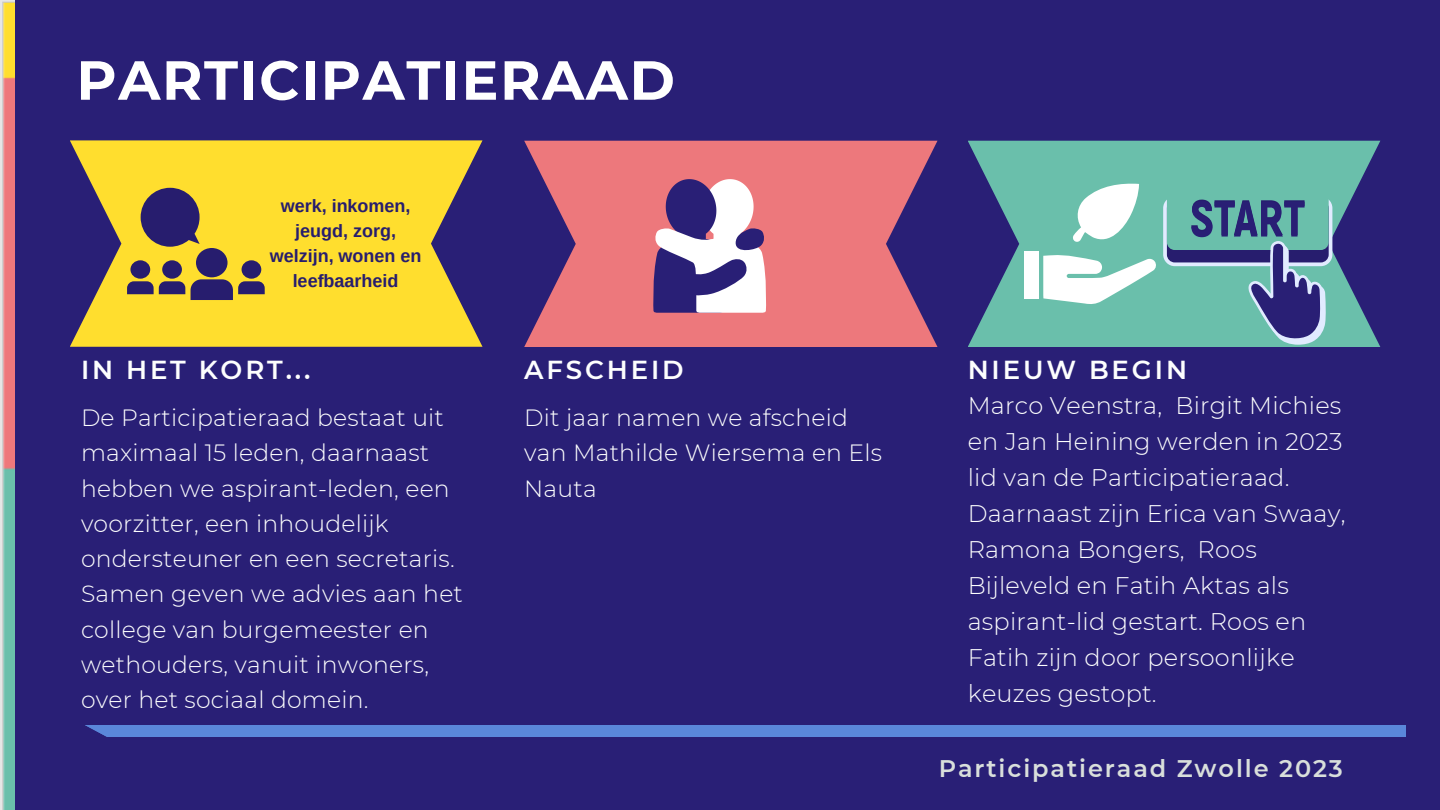
<style>
.page{position:relative;width:1440px;height:810px;background:#291f76}
.page>*{position:absolute;margin:0;border:0;box-sizing:border-box;transform-origin:0 0}
.t1{font:700 55px "Montserrat";letter-spacing:.03em;color:#fff}
.t2{font:600 26px "Montserrat";letter-spacing:.11em;color:#fdfefe}
.t3{font:300 24px/36px "Montserrat";letter-spacing:.01em;color:#fdfefe;text-align:justify}
.t4{font:600 24px "Montserrat";letter-spacing:.08em;color:#d9dfdb}
.t5{font:300 23.5px/35.2px "Montserrat";letter-spacing:.01em;color:#fdfefe}
.t6{font:700 18px/24.8px "Arimo";color:#271d6e;text-align:center}
</style>
<div class="page">
<svg style="left:524px;top:141px;width:413px;height:206px;fill:#ed787c"></svg>
<div style="left:76px;top:725px;width:1330px;height:12px;background:#5a87da"></div>
<svg style="left:968px;top:141px;width:412px;height:206px;fill:#6abfab"></svg>
<svg style="left:1072px;top:183px;width:67px;height:62px;background:#c3e5dd"></svg>
<svg style="left:1043px;top:254px;width:114px;height:51px;background:#c1e4dc"></svg>
<div style="left:1025px;top:251px;width:14px;height:47px;background:#fff"></div>
<svg style="left:1163px;top:197px;width:169px;height:69px"></svg>
<div style="left:1167px;top:200px;width:162px;height:62px;background:#271d6e;border-radius:8px"></div>
<div style="left:1167px;top:188px;width:162px;height:62px;background:#6abfab;border-radius:8px"></div>
<svg style="left:1191px;top:200px;width:135px;height:144px"></svg>
<img style="left:0;top:0;width:15px;height:810px">
<svg style="left:652px;top:174px;width:115px;height:138px"></svg>
<svg style="left:70px;top:140px;width:413px;height:207px;background:#ddc039"></svg>
<svg style="left:127px;top:188px;width:138px;height:112px"></svg>
<p class="t1" style="left:76px;top:47px;width:600px">PARTICIPATIERAAD</p>
<p class="t6" style="left:270px;top:194px;width:153px">werk, inkomen, jeugd, zorg, welzijn, wonen en leefbaarheid</p>
<p class="t2" style="left:81px;top:354px;width:231px">IN HET KORT...</p>
<p class="t5" style="left:81px;top:400px;width:383px">De Participatieraad bestaat uit maximaal 15 leden, daarnaast hebben we aspirant-leden, een voorzitter, een inhoudelijk ondersteuner en een secretaris.<br>Samen geven we advies aan het college van burgemeester en wethouders, vanuit inwoners, over het sociaal domein.</p>
<p class="t2" style="left:524px;top:354px;width:161px">AFSCHEID</p>
<p class="t5" style="left:524px;top:400px;width:359px">Dit jaar namen we afscheid van Mathilde Wiersema en Els<br>Nauta</p>
<p class="t2" style="left:968px;top:354px;width:221px">NIEUW BEGIN</p>
<p class="t3" style="left:968px;top:388px;width:376px">Marco Veenstra, Birgit Michies en Jan Heining werden in 2023 lid van de Participatieraad.</p>
<p class="t3" style="left:968px;top:496px;width:379px;text-align:left">Daarnaast zijn Erica van Swaay,<br>Ramona Bongers, Roos<br>Bijleveld en Fatih Aktas als aspirant-lid gestart. Roos en<br>Fatih zijn door persoonlijke keuzes gestopt.</p>
<p class="t4" style="left:939px;top:754px;width:406px">Participatieraad Zwolle 2023</p>
</div>
